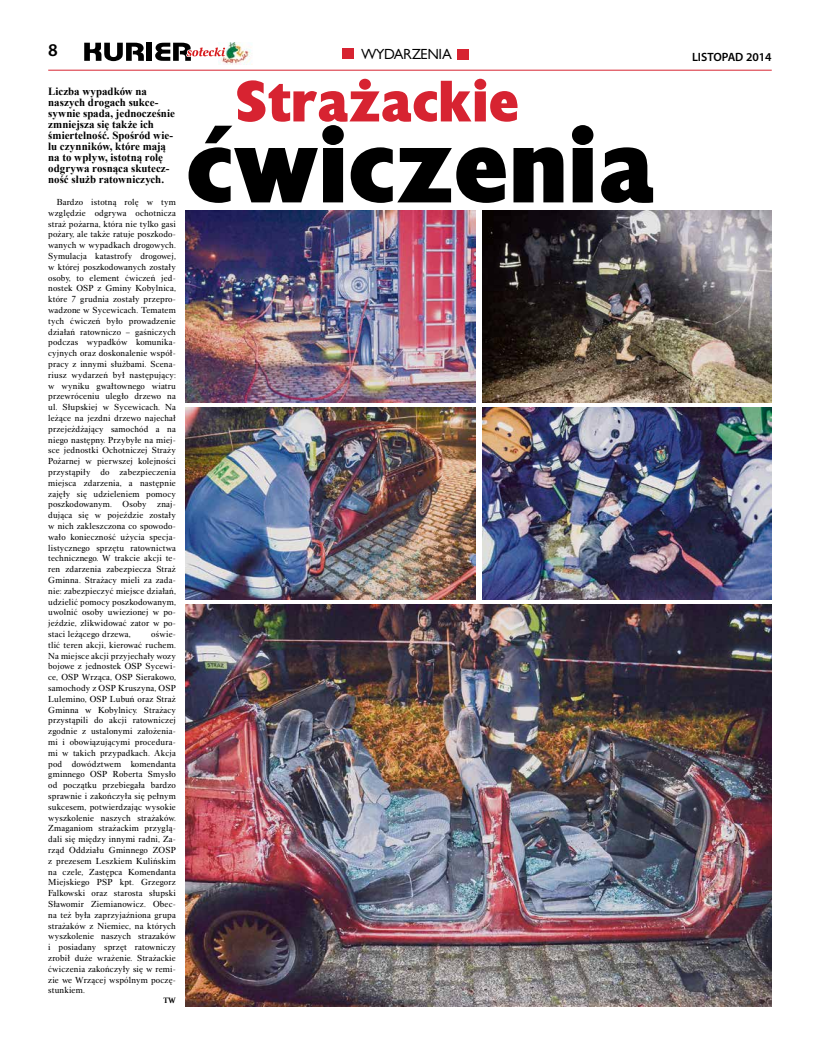
<style>
.page{position:relative;width:820px;height:1049px;background:#fff}
.page>*{position:absolute;margin:0;border:0;box-sizing:border-box;transform-origin:0 0}
.t1{font:102.3px "EFN Gilead Black OT";color:#000}
.t2{font:56.5px "EFN Gilead Black OT";color:#d72331}
.t3{font:600 18px "Myriad Pro";color:#000}
.t4{font:13.5px "EFN Gilead OT";color:#000}
.t5{font:600 12px "Myriad Pro";color:#000}
.t6{font:700 11px/11px "Times New Roman";color:#000}
.t7{font:9px/10.8px "EFN Alpha";letter-spacing:.02em;color:#000;text-align:justify}
.t8{font:700 8px "EFN Alpha";color:#000}
</style>
<div class="page">
<hr style="left:48px;top:70px;width:723px;height:1px;background:#d72331">
<svg style="left:84px;top:43px;width:60px;height:18px"></svg>
<div style="left:147px;top:43px;width:5px;height:18px;background:#000"></div>
<img style="left:218px;top:43px;width:33px;height:21px">
<svg style="left:155px;top:43px;width:72px;height:18px"></svg>
<div style="left:342px;top:48px;width:12px;height:11px;background:#d72331"></div>
<div style="left:457px;top:49px;width:11px;height:11px;background:#d72331"></div>
<img style="left:185px;top:407px;width:290px;height:192px">
<img style="left:482px;top:407px;width:289px;height:192px">
<img style="left:482px;top:210px;width:289px;height:192px">
<img style="left:185px;top:210px;width:290px;height:192px">
<img style="left:185px;top:605px;width:586px;height:401px">
<h3 class="t3" style="left:48px;top:39px;width:11px">8</h3>
<h3 class="t4" style="left:361px;top:46px;width:92px">WYDARZENIA</h3>
<h3 class="t5" style="left:691px;top:50px;width:81px">LISTOPAD 2014</h3>
<h2 class="t2" style="left:235px;top:66px;width:285px">Strażackie</h2>
<p class="t6" style="left:48px;top:86px;width:128px">Liczba wypadków na naszych drogach sukce&shy;sywnie spada, jednocześnie zmniejsza się także ich śmiertelność. Spośród wie&shy;lu czynników, które mają na to wpływ, istotną rolę odgrywa rosnąca skutecz&shy;ność służb ratowniczych.</p>
<p class="t7" style="left:48px;top:197px;width:129px;text-indent:9px">Bardzo istotną rolę w tym względzie odgrywa ochotnicza straż pożarna, która nie tylko gasi pożary, ale także ratuje poszkodo&shy;wanych w wypadkach drogowych.<br>Symulacja katastrofy drogowej, w której poszkodowanych zostały osoby, to element ćwiczeń jed&shy;nostek OSP z Gminy Kobylnica, które 7 grudnia zostały przepro&shy;wadzone w Sycewicach. Tematem tych ćwiczeń było prowadzenie działań ratowniczo – gaśniczych podczas wypadków komunika&shy;cyjnych oraz doskonalenie współ&shy;pracy z innymi służbami. Scena&shy;riusz wydarzeń był następujący: w wyniku gwałtownego wiatru przewróceniu uległo drzewo na ul. Słupskiej w Sycewicach. Na leżące na jezdni drzewo najechał przejeżdżający samochód a na niego następny. Przybyłe na miej&shy;sce jednostki Ochotniczej Straży Pożarnej w pierwszej kolejności przystąpiły do zabezpieczenia miejsca zdarzenia, a następnie zajęły się udzieleniem pomocy poszkodowanym. Osoby znaj&shy;dująca się w pojeździe zostały w nich zakleszczona co spowodo&shy;wało konieczność użycia specja&shy;listycznego sprzętu ratownictwa technicznego. W trakcie akcji te&shy;ren zdarzenia zabezpiecza Straż Gminna. Strażacy mieli za zada&shy;nie: zabezpieczyć miejsce działań, udzielić pomocy poszkodowanym, uwolnić osoby uwiezionej w po&shy;jeździe, zlikwidować zator w po&shy;staci leżącego drzewa,</p>
<h1 class="t1" style="left:185px;top:102px;width:470px">ćwiczenia</h1>
<p class="t7" style="left:48px;top:629px;width:129px;text-indent:103px">oświe&shy;tlić teren akcji, kierować ruchem.<br>Na miejsce akcji przyjechały wozy bojowe z jednostek OSP Sycewi&shy;ce, OSP Wrząca, OSP Sierakowo, samochody z OSP Kruszyna, OSP Lulemino, OSP Lubuń oraz Straż Gminna w Kobylnicy. Strażacy przystąpili do akcji ratowniczej zgodnie z ustalonymi założenia&shy;mi i obowiązującymi procedura&shy;mi w takich przypadkach. Akcja pod dowództwem komendanta gminnego OSP Roberta Smysło od początku przebiegała bardzo sprawnie i zakończyła się pełnym sukcesem, potwierdzając wysokie wyszkolenie naszych strażaków.<br>Zmaganiom strażackim przyglą&shy;dali się między innymi radni, Za&shy;rząd Oddziału Gminnego ZOSP z prezesem Leszkiem Kulińskim na czele, Zastępca Komendanta Miejskiego PSP kpt. Grzegorz Falkowski oraz starosta słupski Sławomir Ziemianowicz. Obec&shy;na też była zaprzyjaźniona grupa strażaków z Niemiec, na których wyszkolenie naszych strazaków i posiadany sprzęt ratowniczy zrobił duże wrażenie. Strażackie ćwiczenia zakończyły się w remi&shy;zie we Wrzącej wspólnym poczę&shy;stunkiem.</p>
<p class="t8" style="left:163px;top:996px;width:14px">TW</p>
</div>
